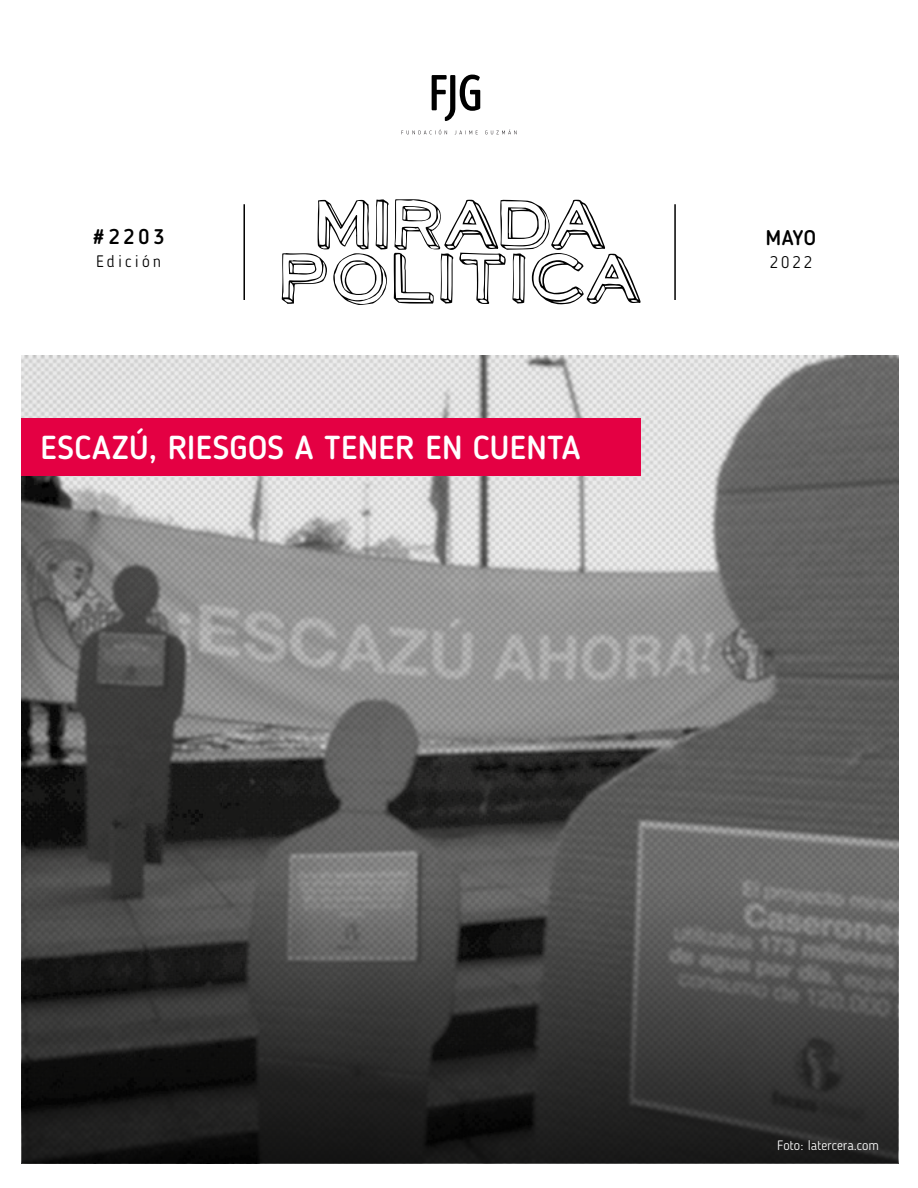
<style>
.page{position:relative;width:918px;height:1188px;background:#fff}
.page>*{position:absolute;margin:0;border:0;box-sizing:border-box;transform-origin:0 0}
.t1{font:500 33px "Blogger Sans";letter-spacing:.01em;color:#fff}
.t2{font:500 21px "Blogger Sans";letter-spacing:.11em;color:#000}
.t3{font:300 16.5px "Blogger Sans";letter-spacing:.19em;color:#000}
.t4{font:300 13.5px "Blogger Sans";color:#fff}
</style>
<div class="page">
<hr style="left:243px;top:204px;width:2px;height:96px;background:#000">
<hr style="left:674px;top:204px;width:2px;height:96px;background:#000">
<svg style="left:432px;top:75px;width:48px;height:46px"></svg>
<svg style="left:401px;top:129px;width:46px;height:5px"></svg>
<svg style="left:455px;top:130px;width:23px;height:4px"></svg>
<svg style="left:485px;top:129px;width:32px;height:5px"></svg>
<img style="left:21px;top:356px;width:877px;height:808px">
<svg style="left:22px;top:883px;width:875px;height:280px;background:#383737"></svg>
<svg style="left:282px;top:199px;width:359px;height:106px"></svg>
<div style="left:21px;top:419px;width:620px;height:57px;background:#e40043"></div>
<p class="t2" style="left:93px;top:224px;width:73px">#2203</p>
<p class="t3" style="left:96px;top:251px;width:67px">Edición</p>
<p class="t1" style="left:40px;top:428px;width:542px">ESCAZÚ, RIESGOS A TENER EN CUENTA</p>
<p class="t2" style="left:766px;top:225px;width:51px">MAYO</p>
<p class="t3" style="left:770px;top:252px;width:44px">2022</p>
<p class="t4" style="left:777px;top:1138px;width:103px">Foto: latercera.com</p>
</div>
